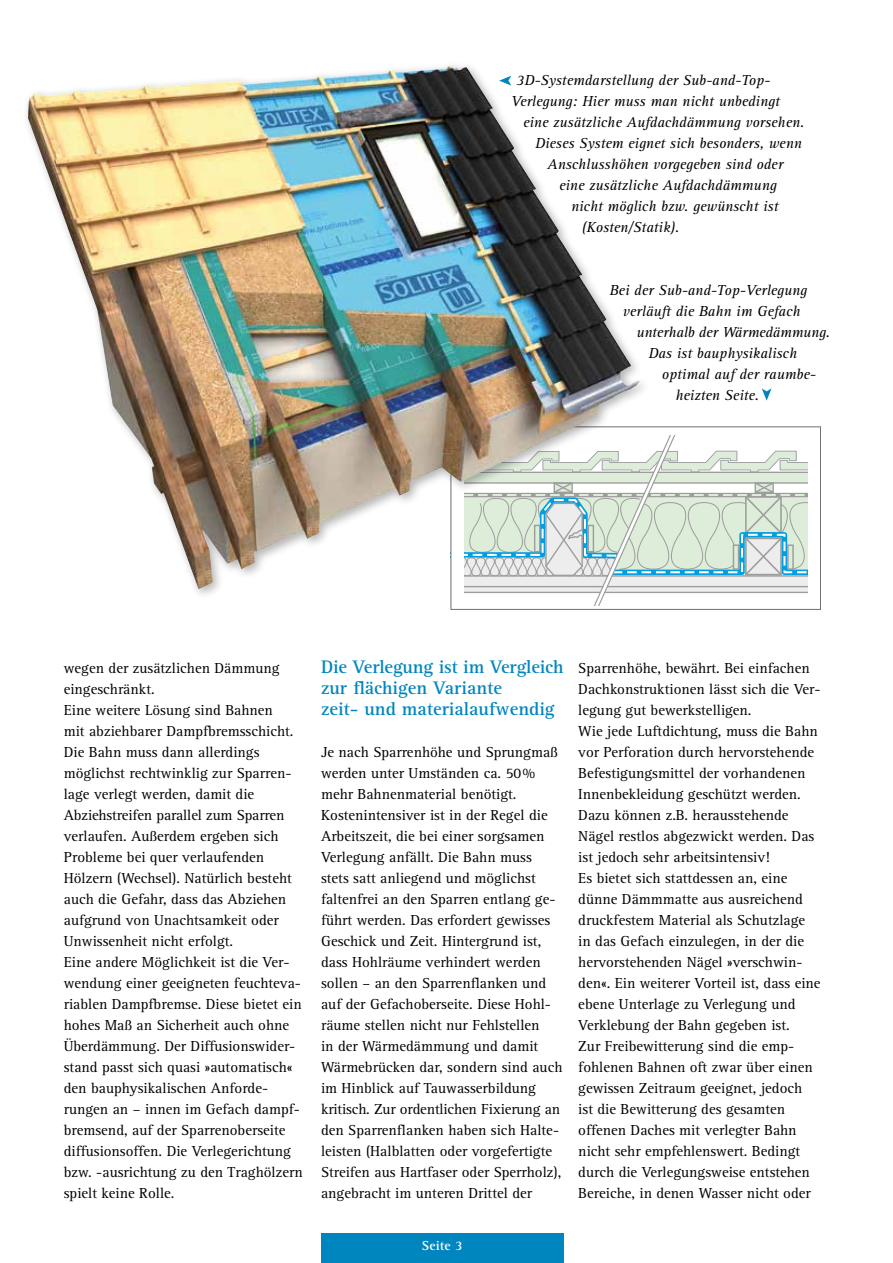
<style>
.page{position:relative;width:893px;height:1263px;background:#fff}
.page>*{position:absolute;margin:0;border:0;box-sizing:border-box;transform-origin:0 0}
.t1{font:700 18.75px/21px "Rotis Serif Pro";color:#0086be}
.t2{font:15px/21px "Rotis Serif Pro";color:#000}
.t3{font:italic 15px "Rotis Serif Pro";color:#000}
.t4{font:700 13.5px "Rotis Serif Pro";letter-spacing:.01em;color:#fff}
</style>
<div class="page">
<div style="left:321px;top:1233px;width:242px;height:30px;background:#0086be"></div>
<svg style="left:762px;top:388px;width:10px;height:13px"></svg>
<svg style="left:593px;top:436px;width:215px;height:170px"></svg>
<div style="left:451px;top:427px;width:370px;height:183px;border:1px solid #706f6f"></div>
<div style="left:22px;top:60px;width:629px;height:540px;background:#000;opacity:.3"></div>
<img style="left:28px;top:65px;width:611px;height:524px">
<p class="t3" style="left:516px;top:71px;width:256px">3D-Systemdarstellung der Sub-and-Top-</p>
<p class="t3" style="left:511px;top:92px;width:270px">Verlegung: Hier muss man nicht unbedingt</p>
<p class="t3" style="left:523px;top:113px;width:283px">eine zusätzliche Aufdachdämmung vorsehen.</p>
<p class="t3" style="left:535px;top:134px;width:268px">Dieses System eignet sich besonders, wenn</p>
<p class="t3" style="left:547px;top:155px;width:238px">Anschlusshöhen vorgegeben sind oder</p>
<p class="t3" style="left:559px;top:176px;width:219px">eine zusätzliche Aufdachdämmung</p>
<p class="t3" style="left:571px;top:197px;width:209px">nicht möglich bzw. gewünscht ist</p>
<p class="t3" style="left:582px;top:218px;width:99px">(Kosten/Statik).</p>
<p class="t3" style="left:609px;top:281px;width:199px">Bei der Sub-and-Top-Verlegung</p>
<p class="t3" style="left:623px;top:302px;width:179px">verläuft die Bahn im Gefach</p>
<p class="t3" style="left:636px;top:323px;width:195px">unterhalb der Wärmedämmung.</p>
<p class="t3" style="left:648px;top:344px;width:150px">Das ist bauphysikalisch</p>
<p class="t3" style="left:662px;top:365px;width:155px">optimal auf der raumbe-</p>
<p class="t3" style="left:675px;top:386px;width:85px">heizten Seite.</p>
<p class="t2" style="left:64px;top:657px;width:240px">wegen der zusätzlichen Dämmung eingeschränkt.<br>Eine weitere Lösung sind Bahnen<br>mit abziehbarer Dampfbremsschicht.<br>Die Bahn muss dann allerdings möglichst rechtwinklig zur Sparren&shy;lage verlegt werden, damit die Abziehstreifen parallel zum Sparren verlaufen. Außerdem ergeben sich Probleme bei quer verlaufenden Hölzern (Wechsel). Natürlich besteht auch die Gefahr, dass das Abziehen aufgrund von Unachtsamkeit oder Unwissenheit nicht erfolgt.<br>Eine andere Möglichkeit ist die Ver&shy;wendung einer geeigneten feuchteva&shy;riablen Dampfbremse. Diese bietet ein hohes Maß an Sicherheit auch ohne Überdämmung. Der Diffusionswider&shy;stand passt sich quasi »automatisch« den bauphysikalischen Anforde&shy;rungen an – innen im Gefach dampf&shy;bremsend, auf der Sparrenoberseite diffusionsoffen. Die Verlegerichtung bzw. -ausrichtung zu den Traghölzern spielt keine Rolle.</p>
<p class="t1" style="left:321px;top:656px;width:244px">Die Verlegung ist im Vergleich zur flächigen Variante<br>zeit- und materialaufwendig</p>
<p class="t2" style="left:321px;top:741px;width:243px">Je nach Sparrenhöhe und Sprungmaß werden unter Umständen ca. 50% mehr Bahnenmaterial benötigt.<br>Kostenintensiver ist in der Regel die Arbeitszeit, die bei einer sorgsamen Verlegung anfällt. Die Bahn muss stets satt anliegend und möglichst faltenfrei an den Sparren entlang ge&shy;führt werden. Das erfordert gewisses Geschick und Zeit. Hintergrund ist, dass Hohlräume verhindert werden sollen – an den Sparrenflanken und auf der Gefachoberseite. Diese Hohl&shy;räume stellen nicht nur Fehlstellen<br>in der Wärmedämmung und damit Wärmebrücken dar, sondern sind auch im Hinblick auf Tauwasserbildung kritisch. Zur ordentlichen Fixierung an den Sparrenflanken haben sich Halte&shy;leisten (Halblatten oder vorgefertigte Streifen aus Hartfaser oder Sperrholz), angebracht im unteren Drittel der</p>
<p class="t2" style="left:578px;top:657px;width:244px">Sparrenhöhe, bewährt. Bei einfachen Dachkonstruktionen lässt sich die Ver&shy;legung gut bewerkstelligen.<br>Wie jede Luftdichtung, muss die Bahn vor Perforation durch hervorstehende Befestigungsmittel der vorhandenen Innenbekleidung geschützt werden.<br>Dazu können z.B. herausstehende Nägel restlos abgezwickt werden. Das ist jedoch sehr arbeitsintensiv!<br>Es bietet sich stattdessen an, eine dünne Dämmmatte aus ausreichend druckfestem Material als Schutzlage in das Gefach einzulegen, in der die hervorstehenden Nägel »verschwin&shy;den«. Ein weiterer Vorteil ist, dass eine ebene Unterlage zu Verlegung und Verklebung der Bahn gegeben ist.<br>Zur Freibewitterung sind die emp&shy;fohlenen Bahnen oft zwar über einen gewissen Zeitraum geeignet, jedoch<br>ist die Bewitterung des gesamten offenen Daches mit verlegter Bahn nicht sehr empfehlenswert. Bedingt durch die Verlegungsweise entstehen Bereiche, in denen Wasser nicht oder</p>
<p class="t4" style="left:422px;top:1237px;width:43px">Seite 3</p>
</div>
